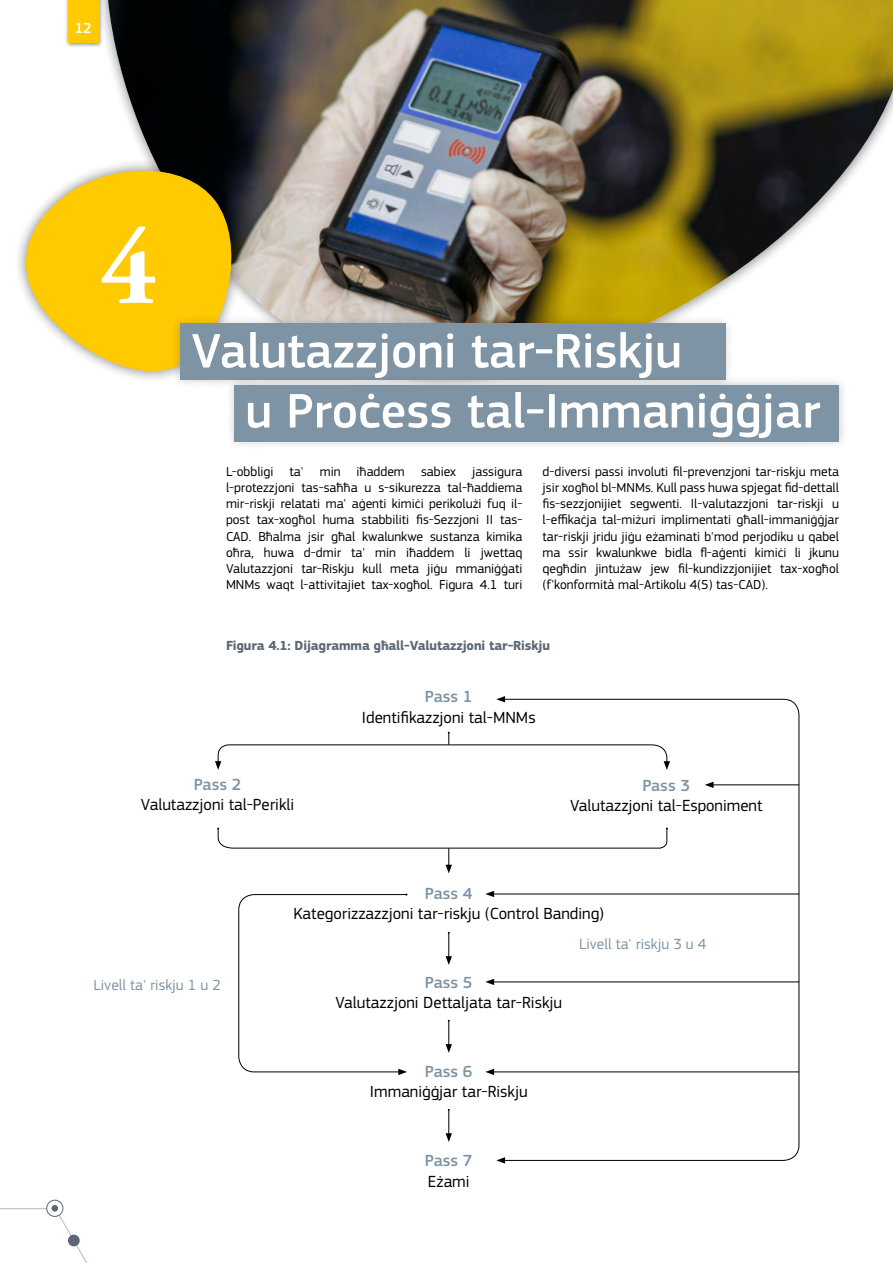
<style>
.page{position:relative;width:893px;height:1263px;background:#fff}
.page>*{position:absolute;margin:0;border:0;box-sizing:border-box;transform-origin:0 0}
.t1{font:700 108px "Adobe Garamond Pro";color:#fff}
.t2{font:500 50.4px/60px "EC Square Sans Pro";color:#fff}
.t3{font:16.8px "EC Square Sans Pro";color:#000}
.t4{font:500 16.8px "EC Square Sans Pro";color:#7e93a4}
.t5{font:15.3px "EC Square Sans Pro";color:#7e93a4}
.t6{font:500 15px "EC Square Sans Pro";color:#fff}
.t7{font:700 13.65px "EC Square Sans Pro";letter-spacing:-.01em;color:#5e6875}
.t8{font:13.5px/16.2px "EC Square Sans Pro";color:#000;text-align:justify}
</style>
<div class="page">
<img style="left:108px;top:0;width:785px;height:314px">
<svg style="left:18px;top:159px;width:229px;height:220px;fill:#ffca00"></svg>
<div style="left:171px;top:314px;width:564px;height:75px;background:#000;opacity:.2"></div>
<div style="left:180px;top:323px;width:545px;height:57px;background:#7e93a4"></div>
<div style="left:225px;top:375px;width:623px;height:75px;background:#000;opacity:.2"></div>
<div style="left:234px;top:385px;width:605px;height:56px;background:#7e93a4"></div>
<svg style="left:446px;top:932px;width:6px;height:33px"></svg>
<svg style="left:238px;top:894px;width:169px;height:181px"></svg>
<svg style="left:502px;top:699px;width:297px;height:462px"></svg>
<svg style="left:496px;top:1157px;width:9px;height:6px"></svg>
<svg style="left:496px;top:696px;width:9px;height:6px"></svg>
<svg style="left:446px;top:1020px;width:6px;height:33px"></svg>
<svg style="left:446px;top:1109px;width:6px;height:33px"></svg>
<hr style="left:711px;top:785px;width:88px;height:1px;background:#000">
<svg style="left:705px;top:782px;width:8px;height:6px"></svg>
<hr style="left:492px;top:894px;width:307px;height:1px;background:#000">
<svg style="left:485px;top:891px;width:9px;height:6px"></svg>
<hr style="left:492px;top:982px;width:307px;height:1px;background:#000">
<svg style="left:485px;top:979px;width:9px;height:6px"></svg>
<hr style="left:492px;top:1072px;width:307px;height:1px;background:#000">
<svg style="left:485px;top:1069px;width:9px;height:6px"></svg>
<svg style="left:218px;top:828px;width:449px;height:45px"></svg>
<svg style="left:215px;top:732px;width:455px;height:38px"></svg>
<div style="left:64px;top:0;width:38px;height:47px;background:#000;opacity:.5"></div>
<div style="left:68px;top:0;width:31px;height:43px;background:#ffca00"></div>
<svg style="left:0;top:1205px;width:88px;height:58px"></svg>
<div style="left:46px;top:1200px;width:17px;height:17px;border:1px solid #5e6875;border-radius:50%"></div>
<p class="t6" style="left:75px;top:19px;width:19px">12</p>
<h2 class="t1" style="left:100px;top:206px;width:58px">4</h2>
<h2 class="t2" style="left:245px;top:322px;width:576px;text-indent:-54px">Valutazzjoni tar-Riskju<br>u Proċess tal-Immaniġġjar</h2>
<p class="t8" style="left:226px;top:463px;width:298px">L-obbligi ta' min iħaddem sabiex jassigura l-protezzjoni tas-saħħa u s-sikurezza tal-ħaddiema mir-riskji relatati ma' aġenti kimiċi perikolużi fuq il&shy;post tax-xogħol huma stabbiliti fis-Sezzjoni II tas-CAD. Bħalma jsir għal kwalunkwe sustanza kimika oħra, huwa d-dmir ta' min iħaddem li jwettaq Valutazzjoni tar-Riskju kull meta jiġu mmaniġġati MNMs waqt l-attivitajiet tax-xogħol. Figura 4.1 turi</p>
<p class="t8" style="left:543px;top:463px;width:298px">d-diversi passi involuti fil-prevenzjoni tar-riskju meta jsir xogħol bl-MNMs. Kull pass huwa spjegat fid-dettall fis-sezzjonijiet segwenti. Il-valutazzjoni tar-riskji u l-effikaċja tal-miżuri implimentati għall-immaniġġjar tar-riskji jridu jiġu eżaminati b'mod perjodiku u qabel ma ssir kwalunkwe bidla fl-aġenti kimiċi li jkunu qegħdin jintużaw jew fil-kundizzjonijiet tax-xogħol (f'konformità mal-Artikolu 4(5) tas-CAD).</p>
<h3 class="t7" style="left:226px;top:637px;width:326px">Figura 4.1: Dijagramma għall-Valutazzjoni tar-Riskju</h3>
<p class="t4" style="left:425px;top:687px;width:49px">Pass 1</p>
<p class="t3" style="left:362px;top:707px;width:175px">Identifikazzjoni tal-MNMs</p>
<p class="t4" style="left:194px;top:774px;width:49px">Pass 2</p>
<p class="t3" style="left:141px;top:794px;width:155px">Valutazzjoni tal-Perikli</p>
<p class="t4" style="left:642px;top:775px;width:49px">Pass 3</p>
<p class="t3" style="left:570px;top:795px;width:194px">Valutazzjoni tal-Esponiment</p>
<p class="t4" style="left:425px;top:884px;width:49px">Pass 4</p>
<p class="t3" style="left:293px;top:904px;width:312px">Kategorizzazzjoni tar-riskju (Control Banding)</p>
<p class="t5" style="left:579px;top:935px;width:129px">Livell ta' riskju 3 u 4</p>
<p class="t5" style="left:93px;top:976px;width:129px">Livell ta' riskju 1 u 2</p>
<p class="t4" style="left:425px;top:973px;width:49px">Pass 5</p>
<p class="t3" style="left:335px;top:993px;width:228px">Valutazzjoni Dettaljata tar-Riskju</p>
<p class="t4" style="left:425px;top:1062px;width:49px">Pass 6</p>
<p class="t3" style="left:370px;top:1082px;width:159px">Immaniġġjar tar-Riskju</p>
<p class="t4" style="left:425px;top:1151px;width:49px">Pass 7</p>
<p class="t3" style="left:428px;top:1171px;width:43px">Eżami</p>
</div>
